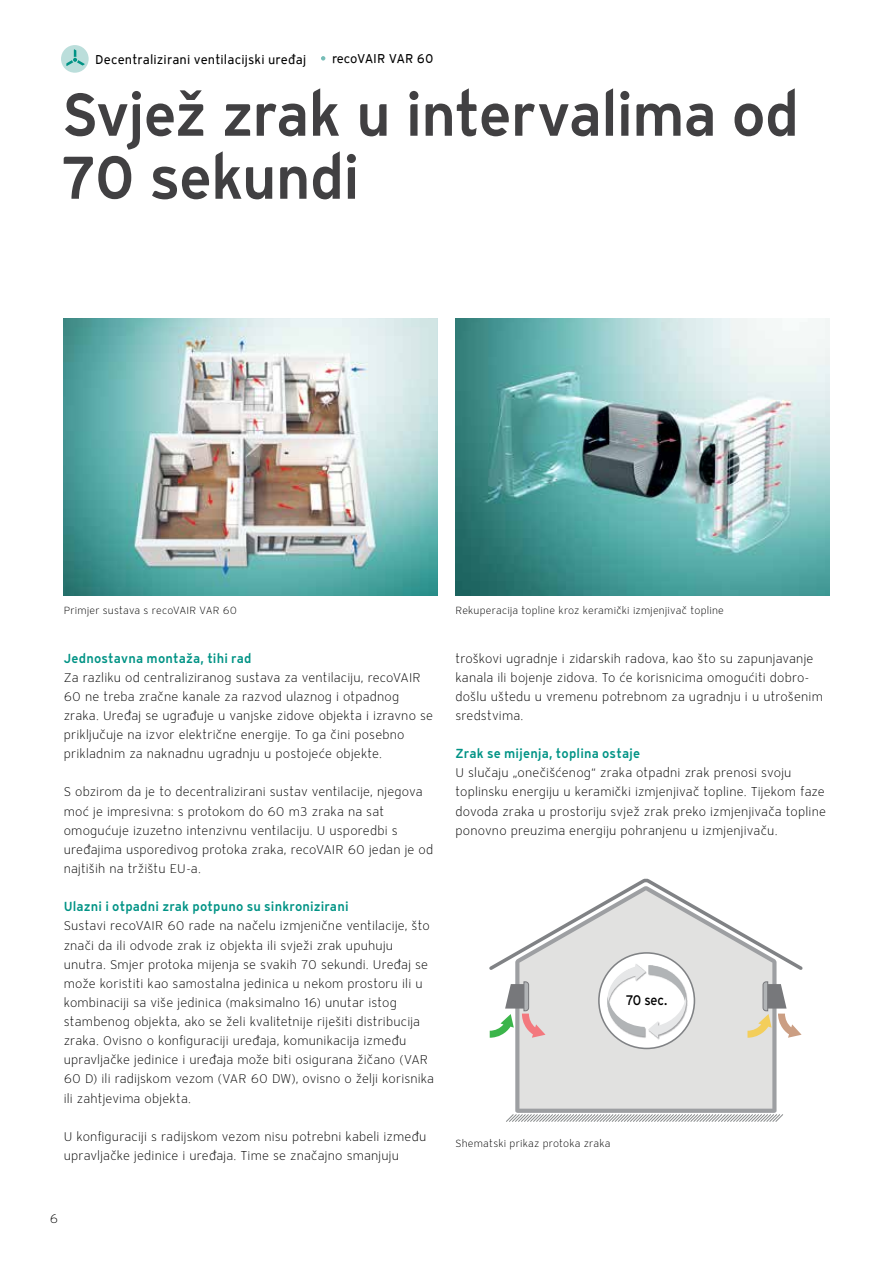
<style>
.page{position:relative;width:893px;height:1263px;background:#fff}
.page>*{position:absolute;margin:0;border:0;box-sizing:border-box;transform-origin:0 0}
.t1{font:60px/63px "Vaillant 13 Demi TID";letter-spacing:-.025em;color:#414042}
.t2{font:13.8px "Interstate OT";color:#000;scale:.92 1}
.t3{font:12.75px/19.2px "Vaillant 13 Light TID";letter-spacing:.01em;color:#000}
.t4{font:12.75px "Vaillant 13 Demi TID";letter-spacing:.01em;color:#009385}
.t5{font:12.75px "Vaillant 13 Book ETID";letter-spacing:.005em;color:#000}
.t6{font:12.75px "Vaillant 13 Book ETID";letter-spacing:-.025em;color:#000}
.t7{font:10.5px "Vaillant 13 Light TID";letter-spacing:.02em;color:#000}
</style>
<div class="page">
<img style="left:64px;top:319px;width:373px;height:276px">
<img style="left:455px;top:319px;width:374px;height:276px">
<svg style="left:506px;top:1114px;width:277px;height:8px"></svg>
<svg style="left:515px;top:1038px;width:261px;height:75px;background:#dadada"></svg>
<img style="left:589px;top:1038px;width:116px;height:19px">
<svg style="left:489px;top:878px;width:314px;height:160px"></svg>
<svg style="left:61px;top:45px;width:28px;height:28px"></svg>
<svg style="left:321px;top:56px;width:4px;height:5px"></svg>
<svg style="left:66px;top:49px;width:19px;height:17px"></svg>
<p class="t5" style="left:95px;top:51px;width:213px">Decentralizirani ventilacijski uređaj</p>
<p class="t6" style="left:332px;top:51px;width:103px">recoVAIR VAR 60</p>
<h1 class="t1" style="left:62px;top:81px;width:739px">Svjež zrak u intervalima od<br>70 sekundi</h1>
<p class="t7" style="left:64px;top:603px;width:175px">Primjer sustava s recoVAIR VAR 60</p>
<p class="t7" style="left:455px;top:603px;width:270px">Rekuperacija topline kroz keramički izmjenjivač topline</p>
<p class="t4" style="left:64px;top:649px;width:189px">Jednostavna montaža, tihi rad</p>
<p class="t3" style="left:64px;top:667px;width:371px">Za razliku od centraliziranog sustava za ventilaciju, recoVAIR 60 ne treba zračne kanale za razvod ulaznog i otpadnog zraka. Uređaj se ugrađuje u vanjske zidove objekta i izravno se priključuje na izvor električne energije. To ga čini posebno prikladnim za naknadnu ugradnju u postojeće objekte.</p>
<p class="t3" style="left:64px;top:782px;width:371px">S obzirom da je to decentralizirani sustav ventilacije, njegova moć je impresivna: s protokom do 60 m3 zraka na sat omogućuje izuzetno intenzivnu ventilaciju. U usporedbi s uređajima usporedivog protoka zraka, recoVAIR 60 jedan je od najtiših na tržištu EU-a.</p>
<p class="t4" style="left:64px;top:898px;width:286px">Ulazni i otpadni zrak potpuno su sinkronizirani</p>
<p class="t3" style="left:64px;top:916px;width:372px">Sustavi recoVAIR 60 rade na načelu izmjenične ventilacije, što znači da ili odvode zrak iz objekta ili svježi zrak upuhuju unutra. Smjer protoka mijenja se svakih 70 sekundi. Uređaj se može koristiti kao samostalna jedinica u nekom prostoru ili u kombinaciji sa više jedinica (maksimalno 16) unutar istog stambenog objekta, ako se želi kvalitetnije riješiti distribucija zraka. Ovisno o konfiguraciji uređaja, komunikacija između upravljačke jedinice i uređaja može biti osigurana žičano (VAR 60 D) ili radijskom vezom (VAR 60 DW), ovisno o želji korisnika ili zahtjevima objekta.</p>
<p class="t3" style="left:64px;top:1126px;width:364px">U konfiguraciji s radijskom vezom nisu potrebni kabeli između upravljačke jedinice i uređaja. Time se značajno smanjuju</p>
<p class="t3" style="left:50px;top:1209px;width:10px">6</p>
<p class="t3" style="left:455px;top:648px;width:369px">troškovi ugradnje i zidarskih radova, kao što su zapunjavanje kanala ili bojenje zidova. To će korisnicima omogućiti dobro&shy;došlu uštedu u vremenu potrebnom za ugradnju i u utrošenim sredstvima.</p>
<p class="t4" style="left:455px;top:745px;width:186px">Zrak se mijenja, toplina ostaje</p>
<p class="t3" style="left:455px;top:763px;width:372px">U slučaju „onečišćenog“ zraka otpadni zrak prenosi svoju toplinsku energiju u keramički izmjenjivač topline. Tijekom faze dovoda zraka u prostoriju svjež zrak preko izmjenjivača topline ponovno preuzima energiju pohranjenu u izmjenjivaču.</p>
<p class="t2" style="left:626px;top:993px;width:46px">70 sec.</p>
<p class="t7" style="left:455px;top:1136px;width:157px">Shematski prikaz protoka zraka</p>
</div>
